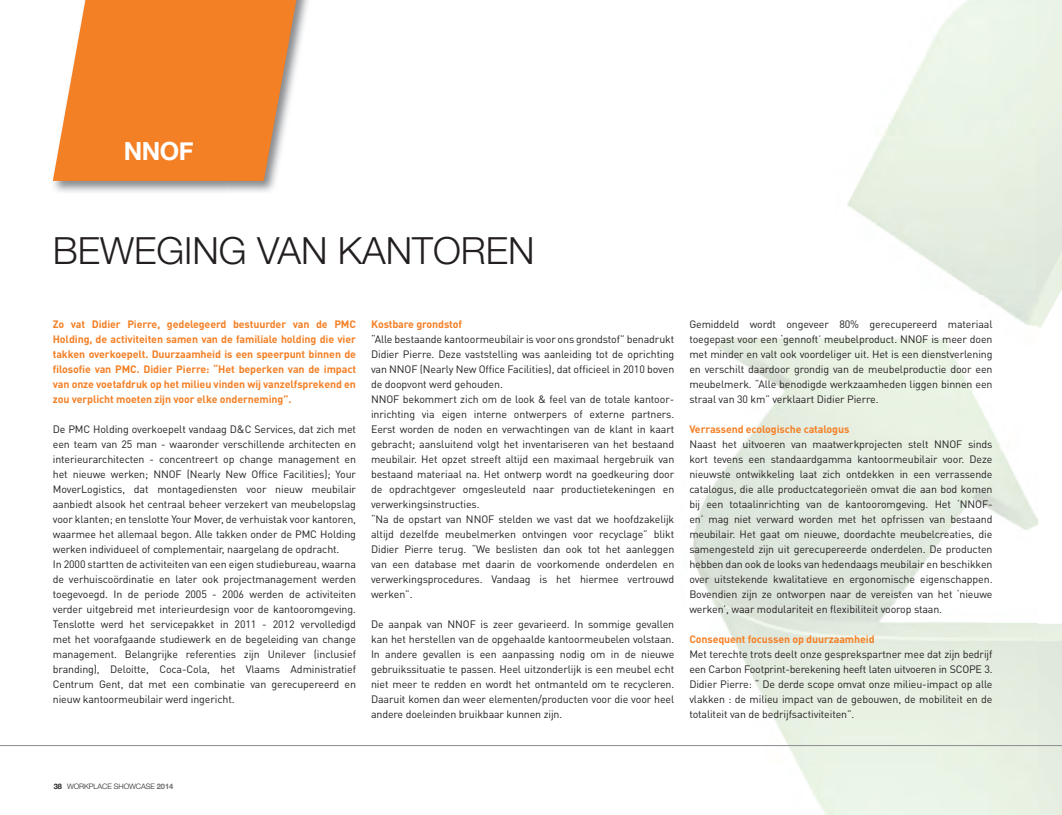
<style>
.page{position:relative;width:1062px;height:815px;background:#fff}
.page>*{position:absolute;margin:0;border:0;box-sizing:border-box;transform-origin:0 0}
.t1{font:300 37.5px "Helvetica Neue";color:#231f20}
.t2{font:700 25px "Helvetica Neue";color:#fff}
.t3{font:10.62px/15px "DINOT";letter-spacing:-.01em;color:#231f20;text-align:justify}
.t4{font:700 10.62px/15px "DINOT";letter-spacing:-.01em;color:#f48026;text-align:justify}
.t5{font:300 7.5px "Helvetica Neue";letter-spacing:-.01em;color:#231f20}
.s1{font-weight:700}
.s2{font-weight:700;color:#6c6d70}
</style>
<div class="page">
<img style="left:693px;top:0;width:368px;height:814px">
<img style="left:52px;top:0;width:256px;height:192px">
<svg style="left:53px;top:0;width:246px;height:181px;background:#f28f41"></svg>
<hr style="left:0;top:745px;width:1061px;height:1px;background:#8a8c8f">
<h2 class="t2" style="left:124px;top:131px;width:71px">NNOF</h2>
<h1 class="t1" style="left:53px;top:228px;width:483px">BEWEGING VAN KANTOREN</h1>
<p class="t4" style="left:53px;top:316px;width:305px">Zo vat Didier Pierre, gedelegeerd bestuurder van de PMC Holding, de activiteiten samen van de familiale holding die vier takken overkoepelt. Duurzaamheid is een speerpunt binnen de filosofie van PMC. Didier Pierre: “Het beperken van de impact van onze voetafdruk op het milieu vinden wij vanzelfsprekend en zou verplicht moeten zijn voor elke onderneming”.</p>
<p class="t3" style="left:53px;top:421px;width:305px;text-align:left">De PMC Holding overkoepelt vandaag D&amp;C Services, dat zich met een team van 25 man - waaronder verschillende architecten en interieurarchitecten - concentreert op change management en het nieuwe werken; NNOF (Nearly New Office Facilities); Your MoverLogistics, dat montagediensten voor nieuw meubilair aanbiedt alsook het centraal beheer verzekert van meubelopslag voor klanten; en tenslotte Your Mover, de verhuistak voor kantoren, waarmee het allemaal begon. Alle takken onder de PMC Holding werken individueel of complementair, naargelang de opdracht.<br>In 2000 startten de activiteiten van een eigen studiebureau, waarna de verhuiscoördinatie en later ook projectmanagement werden toegevoegd. In de periode 2005 - 2006 werden de activiteiten verder uitgebreid met interieurdesign voor de kantooromgeving.<br>Tenslotte werd het servicepakket in 2011 - 2012 vervolledigd met het voorafgaande studiewerk en de begeleiding van change management. Belangrijke referenties zijn Unilever (inclusief branding), Deloitte, Coca-Cola, het Vlaams Administratief Centrum Gent, dat met een combinatie van gerecupereerd en nieuw kantoormeubilair werd ingericht.</p>
<p class="t4" style="left:371px;top:316px;width:92px">Kostbare grondstof</p>
<p class="t3" style="left:371px;top:331px;width:305px;text-align:left">“Alle bestaande kantoormeubilair is voor ons grondstof” benadrukt Didier Pierre. Deze vaststelling was aanleiding tot de oprichting van NNOF (Nearly New Office Facilities), dat officieel in 2010 boven de doopvont werd gehouden.<br>NNOF bekommert zich om de look &amp; feel van de totale kantoor&shy;inrichting via eigen interne ontwerpers of externe partners.<br>Eerst worden de noden en verwachtingen van de klant in kaart gebracht; aansluitend volgt het inventariseren van het bestaand meubilair. Het opzet streeft altijd een maximaal hergebruik van bestaand materiaal na. Het ontwerp wordt na goedkeuring door de opdrachtgever omgesleuteld naar productietekeningen en verwerkingsinstructies.<br>“Na de opstart van NNOF stelden we vast dat we hoofdzakelijk altijd dezelfde meubelmerken ontvingen voor recyclage” blikt Didier Pierre terug. “We beslisten dan ook tot het aanleggen van een database met daarin de voorkomende onderdelen en verwerkingsprocedures. Vandaag is het hiermee vertrouwd werken”.</p>
<p class="t3" style="left:371px;top:616px;width:305px">De aanpak van NNOF is zeer gevarieerd. In sommige gevallen kan het herstellen van de opgehaalde kantoormeubelen volstaan.<br>In andere gevallen is een aanpassing nodig om in de nieuwe gebruikssituatie te passen. Heel uitzonderlijk is een meubel echt niet meer te redden en wordt het ontmanteld om te recycleren.<br>Daaruit komen dan weer elementen/producten voor die voor heel andere doeleinden bruikbaar kunnen zijn.</p>
<p class="t3" style="left:689px;top:316px;width:305px">Gemiddeld wordt ongeveer 80% gerecupereerd materiaal toegepast voor een ‘gennoft’ meubelproduct. NNOF is meer doen met minder en valt ook voordeliger uit. Het is een dienstverlening en verschilt daardoor grondig van de meubelproductie door een meubelmerk. “Alle benodigde werkzaamheden liggen binnen een straal van 30 km” verklaart Didier Pierre.</p>
<p class="t4" style="left:689px;top:421px;width:161px">Verrassend ecologische catalogus</p>
<p class="t3" style="left:689px;top:436px;width:305px">Naast het uitvoeren van maatwerkprojecten stelt NNOF sinds kort tevens een standaardgamma kantoormeubilair voor. Deze nieuwste ontwikkeling laat zich ontdekken in een verrassende catalogus, die alle productcategorieën omvat die aan bod komen bij een totaalinrichting van de kantooromgeving. Het ‘NNOF&shy;en’ mag niet verward worden met het opfrissen van bestaand meubilair. Het gaat om nieuwe, doordachte meubelcreaties, die samengesteld zijn uit gerecupereerde onderdelen. De producten hebben dan ook de looks van hedendaags meubilair en beschikken over uitstekende kwalitatieve en ergonomische eigenschappen.<br>Bovendien zijn ze ontworpen naar de vereisten van het ‘nieuwe werken’, waar modulariteit en flexibiliteit voorop staan.</p>
<p class="t4" style="left:689px;top:631px;width:187px">Consequent focussen op duurzaamheid</p>
<p class="t3" style="left:689px;top:646px;width:305px">Met terechte trots deelt onze gesprekspartner mee dat zijn bedrijf een Carbon Footprint-berekening heeft laten uitvoeren in SCOPE 3.<br>Didier Pierre: “ De derde scope omvat onze milieu-impact op alle vlakken : de milieu impact van de gebouwen, de mobiliteit en de totaliteit van de bedrijfsactiviteiten”.</p>
<p class="t5" style="left:54px;top:781px;width:121px"><span class="s1">38</span> WORKPLACE SHOWCASE <span class="s2">2014</span></p>
</div>
